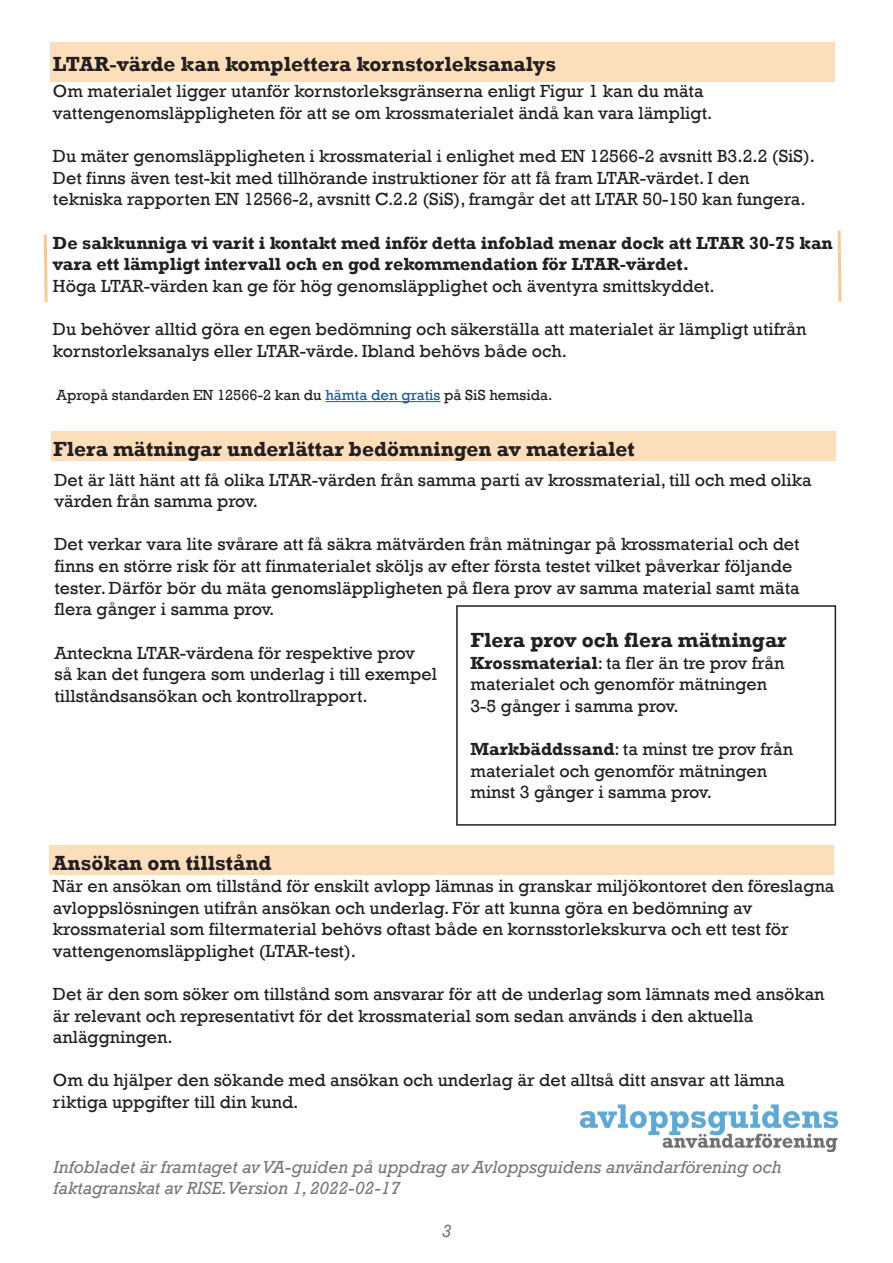
<style>
.page{position:relative;width:893px;height:1263px;background:#fff}
.page>*{position:absolute;margin:0;border:0;box-sizing:border-box;transform-origin:0 0}
.t1{font:700 21px "Rockwell";color:#231f20}
.t2{font:18px/21.6px "Rockwell";color:#231f20}
.t3{font:700 18px/21.6px "Rockwell";color:#231f20}
.t4{font:italic 18px/21.6px "Rockwell";color:#76787b}
.t5{font:15px "Rockwell";color:#231f20}
.s1{font-weight:400}
.s2{color:#175d9e}
.s3{font-weight:700}
</style>
<div class="page">
<div style="left:50px;top:43px;width:785px;height:39px;background:#fcdebb"></div>
<div style="left:51px;top:431px;width:785px;height:29px;background:#fcdebb"></div>
<div style="left:49px;top:845px;width:785px;height:29px;background:#fcdebb"></div>
<div style="left:456px;top:605px;width:380px;height:221px;border:2px solid #231f20"></div>
<hr style="left:325px;top:401px;width:115px;height:1px;background:#175d9e">
<img style="left:581px;top:1105px;width:257px;height:46px">
<svg style="left:43px;top:234px;width:5px;height:68px"></svg>
<svg style="left:837px;top:230px;width:5px;height:72px"></svg>
<p class="t1" style="left:53px;top:51px;width:505px">LTAR-värde kan komplettera kornstorleksanalys</p>
<p class="t2" style="left:53px;top:81px;width:652px">Om materialet ligger utanför kornstorleksgränserna enligt Figur 1 kan du mäta</p>
<p class="t2" style="left:53px;top:102px;width:661px">vattengenomsläppligheten för att se om krossmaterialet ändå kan vara lämpligt.</p>
<p class="t2" style="left:53px;top:146px;width:764px">Du mäter genomsläppligheten i krossmaterial i enlighet med EN 12566-2 avsnitt B3.2.2 (SiS).<br>Det finns även test-kit med tillhörande instruktioner för att få fram LTAR-värdet. I den</p>
<p class="t2" style="left:53px;top:189px;width:754px">tekniska rapporten EN 12566-2, avsnitt C.2.2 (SiS), framgår det att LTAR 50-150 kan fungera.</p>
<p class="t3" style="left:53px;top:232px;width:781px">De sakkunniga vi varit i kontakt med inför detta infoblad menar dock att LTAR 30-75 kan vara ett lämpligt intervall och en god rekommendation för LTAR-värdet.<br><span class="s1">Höga LTAR-värden kan ge för hög genomsläpplighet och äventyra smittskyddet.</span></p>
<p class="t2" style="left:53px;top:318px;width:755px">Du behöver alltid göra en egen bedömning och säkerställa att materialet är lämpligt utifrån kornstorleksanalys eller LTAR-värde. Ibland behövs både och.</p>
<p class="t5" style="left:57px;top:387px;width:497px">Apropå standarden EN 12566-2 kan du <span class="s2">hämta den gratis</span> på SiS hemsida.</p>
<p class="t1" style="left:53px;top:436px;width:583px">Flera mätningar underlättar bedömningen av materialet</p>
<p class="t2" style="left:54px;top:469px;width:759px">Det är lätt hänt att få olika LTAR-värden från samma parti av krossmaterial, till och med olika värden från samma prov.</p>
<p class="t2" style="left:54px;top:534px;width:747px">Det verkar vara lite svårare att få säkra mätvärden från mätningar på krossmaterial och det finns en större risk för att finmaterialet sköljs av efter första testet vilket påverkar följande</p>
<p class="t2" style="left:54px;top:577px;width:747px">tester. Därför bör du mäta genomsläppligheten på flera prov av samma material samt mäta flera gånger i samma prov.</p>
<p class="t2" style="left:54px;top:642px;width:384px">Anteckna LTAR-värdena för respektive prov så kan det fungera som underlag i till exempel tillståndsansökan och kontrollrapport.</p>
<p class="t1" style="left:470px;top:627px;width:318px">Flera prov och flera mätningar</p>
<p class="t2" style="left:470px;top:652px;width:315px"><span class="s3">Krossmaterial</span>: ta fler än tre prov från materialet och genomför mätningen<br>3-5 gånger i samma prov.</p>
<p class="t2" style="left:470px;top:738px;width:324px"><span class="s3">Markbäddssand</span>: ta minst tre prov från materialet och genomför mätningen minst 3 gånger i samma prov.</p>
<p class="t1" style="left:53px;top:850px;width:220px">Ansökan om tillstånd</p>
<p class="t2" style="left:53px;top:875px;width:783px">När en ansökan om tillstånd för enskilt avlopp lämnas in granskar miljökontoret den föreslagna avloppslösningen utifrån ansökan och underlag. För att kunna göra en bedömning av krossmaterial som filtermaterial behövs oftast både en kornsstorlekskurva och ett test för vattengenomsläpplighet (LTAR-test).</p>
<p class="t2" style="left:53px;top:983px;width:773px">Det är den som söker om tillstånd som ansvarar för att de underlag som lämnats med ansökan är relevant och representativt för det krossmaterial som sedan används i den aktuella</p>
<p class="t2" style="left:53px;top:1026px;width:121px">anläggningen.</p>
<p class="t2" style="left:53px;top:1070px;width:733px">Om du hjälper den sökande med ansökan och underlag är det alltså ditt ansvar att lämna riktiga uppgifter till din kund.</p>
<p class="t4" style="left:54px;top:1156px;width:730px">Infobladet är framtaget av VA-guiden på uppdrag av Avloppsguidens användarförening och faktagranskat av RISE.Version 1, 2022-02-17</p>
<p class="t4" style="left:442px;top:1220px;width:11px">3</p>
</div>
